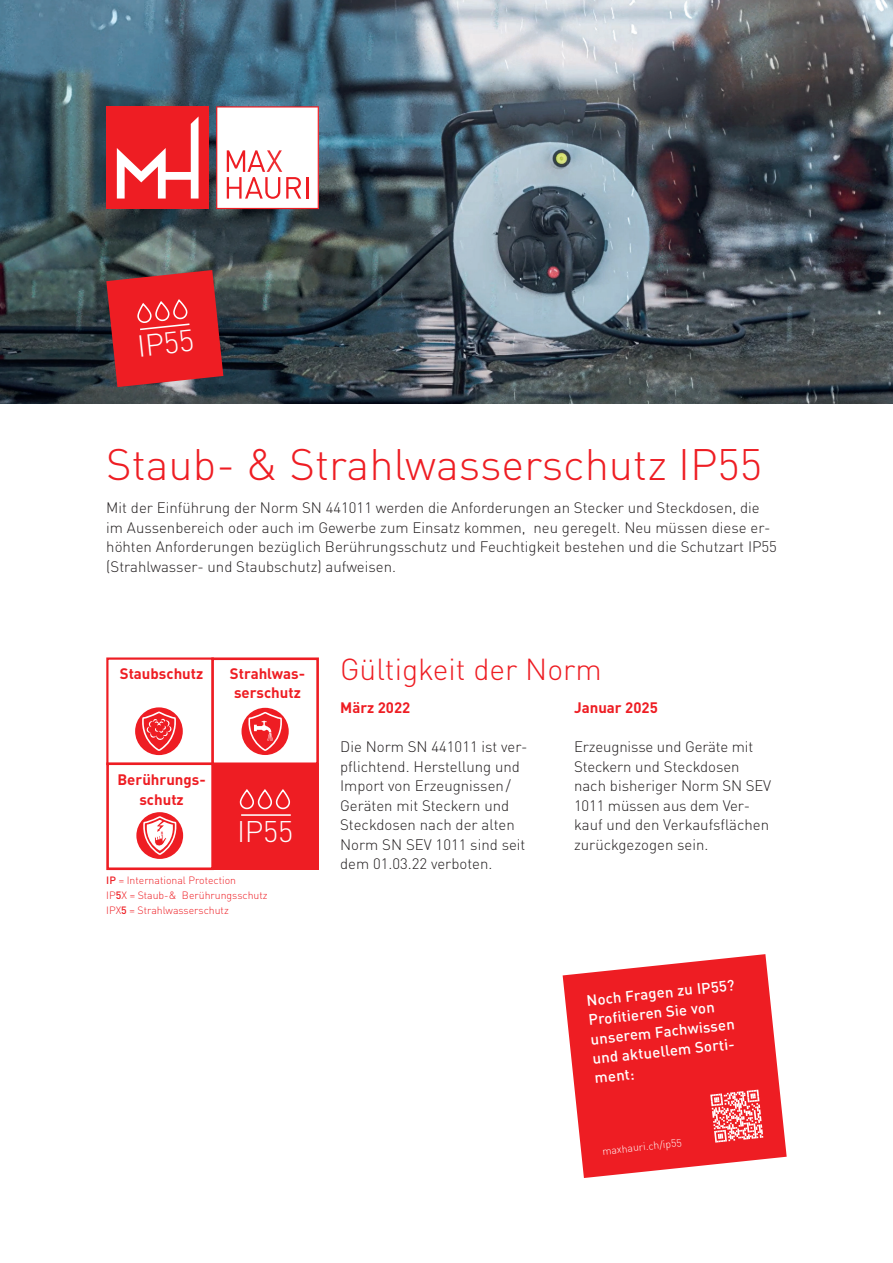
<style>
.page{position:relative;width:893px;height:1263px;background:#fff}
.page>*{position:absolute;margin:0;border:0;box-sizing:border-box;transform-origin:0 0}
.H1_Titel_29Pt{font:300 43.5px "DINOT";color:#ee1d23}
.H2_Untertitel_20Pt{font:300 30px "DINOT";color:#ee1d23}
.t1{font:300 30px "DINOT";color:#fff}
.t2{font:300 29.4px "DINOT";color:#fff}
.Lauftext_10Pt{font:300 15px/19.5px "DINOT";color:#231f20}
.Lauftext_10Pt-2{font:500 15px/19.5px "DINOT";color:#fff}
.H3_Überschrift_10Pt{font:700 15px/19.5px "DINOT";color:#ee1d23}
.Legende_7Pt{font:300 10.5px "DINOT";color:#ee1d23}
.Legende_7Pt-2{font:300 10.5px "DINOT";color:#fff}
.s1{font-weight:500}
</style>
<div class="page">
<img style="left:0;top:0;width:893px;height:404px">
<div style="left:106px;top:657px;width:108px;height:108px;background:#fff;border:2px solid #ee1d23"></div>
<div style="left:106px;top:762px;width:108px;height:108px;background:#fff;border:3px solid #ee1d23"></div>
<div style="left:211px;top:657px;width:108px;height:108px;background:#fff;border:3px solid #ee1d23"></div>
<div style="left:213px;top:764px;width:106px;height:106px;background:#ee1d23"></div>
<svg style="left:239px;top:789px;width:51px;height:21px"></svg>
<hr style="left:241px;top:814px;width:50px;height:2px;background:#fff">
<div style="left:242px;top:708px;width:47px;height:47px;background:#ee1d23;border-radius:50%"></div>
<svg style="left:246px;top:712px;width:38px;height:39px"></svg>
<div style="left:135px;top:707px;width:48px;height:48px;background:#ee1d23;border-radius:50%"></div>
<svg style="left:140px;top:711px;width:38px;height:40px"></svg>
<div style="left:136px;top:812px;width:47px;height:47px;background:#ee1d23;border-radius:50%"></div>
<svg style="left:141px;top:816px;width:38px;height:39px"></svg>
<svg style="left:106px;top:270px;width:117px;height:117px;background:#d0292f"></svg>
<svg style="left:563px;top:954px;width:224px;height:224px;fill:#ee1d23"></svg>
<svg style="left:710px;top:1089px;width:53px;height:53px;background:#f4767a"></svg>
<svg style="left:216px;top:106px;width:103px;height:103px"></svg>
<hr style="left:306px;top:177px;width:2px;height:22px;background:#ee1d23">
<div style="left:106px;top:106px;width:103px;height:103px;background:#ee1d23"></div>
<svg style="left:117px;top:116px;width:82px;height:83px"></svg>
<p class="t1" style="left:135px;top:327px;width:59px;rotate:-6deg">IP55</p>
<p class="H1_Titel_29Pt" style="left:106px;top:437px;width:657px">Staub- &amp; Strahlwasserschutz IP55</p>
<p class="Lauftext_10Pt" style="left:106px;top:498px;width:672px">Mit der Einführung der Norm SN 441011 werden die Anforderungen an Stecker und Steckdosen, die im Aussenbereich oder auch im Gewerbe zum Einsatz kommen, neu geregelt. Neu müssen diese er&shy;höhten Anforderungen bezüglich Berührungsschutz und Feuchtigkeit bestehen und die Schutzart IP55 (Strahlwasser- und Staubschutz) aufweisen.</p>
<p class="H3_Überschrift_10Pt" style="left:120px;top:663px;width:85px">Staubschutz</p>
<p class="H3_Überschrift_10Pt" style="left:230px;top:663px;width:77px">Strahlwas&shy;serschutz</p>
<p class="H3_Überschrift_10Pt" style="left:117px;top:769px;width:90px">Berührungs-</p>
<p class="H3_Überschrift_10Pt" style="left:139px;top:789px;width:46px">schutz</p>
<p class="t2" style="left:237px;top:813px;width:58px">IP55</p>
<p class="Legende_7Pt" style="left:106px;top:874px;width:131px"><span class="s1">IP</span> = International Protection</p>
<p class="Legende_7Pt" style="left:106px;top:889px;width:163px">IP<span class="s1">5</span>X = Staub-&amp; Berührungsschutz</p>
<p class="Legende_7Pt" style="left:106px;top:904px;width:124px">IPX<span class="s1">5</span> = Strahlwasserschutz</p>
<p class="H2_Untertitel_20Pt" style="left:340px;top:651px;width:263px">Gültigkeit der Norm</p>
<p class="H3_Überschrift_10Pt" style="left:340px;top:697px;width:72px">März 2022</p>
<p class="Lauftext_10Pt" style="left:340px;top:737px;width:189px">Die Norm SN 441011 ist ver&shy;pflichtend. Herstellung und<br>Import von Erzeugnissen/<br>Geräten mit Steckern und<br>Steckdosen nach der alten<br>Norm SN SEV 1011 sind seit dem 01.03.22 verboten.</p>
<p class="H3_Überschrift_10Pt" style="left:574px;top:697px;width:85px">Januar 2025</p>
<p class="Lauftext_10Pt" style="left:574px;top:737px;width:199px">Erzeugnisse und Geräte mit<br>Steckern und Steckdosen nach bisheriger Norm SN SEV<br>1011 müssen aus dem Ver&shy;kauf und den Verkaufsflächen zurückgezogen sein.</p>
<p class="Lauftext_10Pt-2" style="left:585px;top:990px;width:150px;rotate:-6deg">Noch Fragen zu IP55?</p>
<p class="Lauftext_10Pt-2" style="left:587px;top:1010px;width:146px;rotate:-6deg">Profitieren Sie von unserem Fachwissen und aktuellem Sorti&shy;ment:</p>
<p class="Legende_7Pt-2" style="left:602px;top:1144px;width:81px;rotate:-6deg">maxhauri.ch/ip55</p>
</div>
